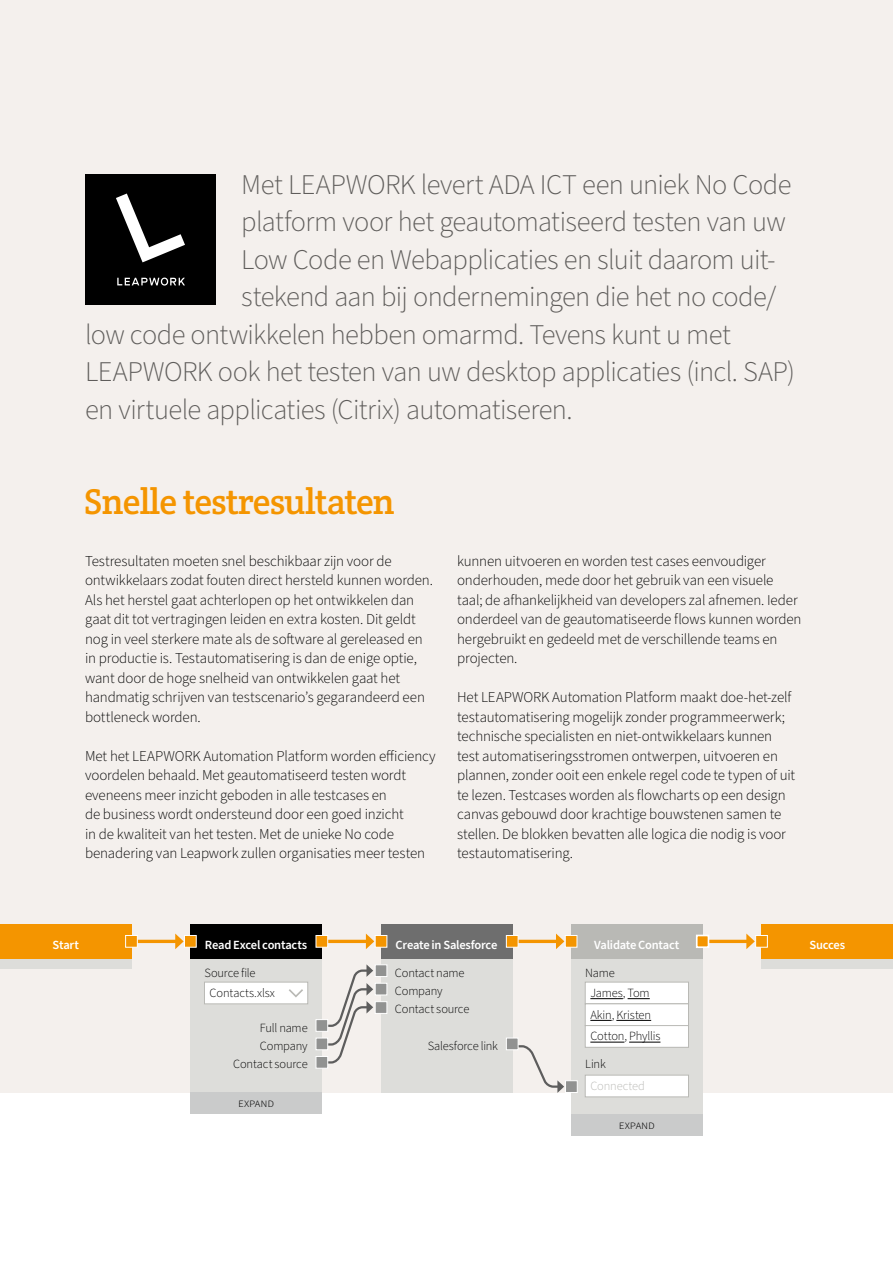
<style>
.page{position:relative;width:893px;height:1263px;background:#fff}
.page>*{position:absolute;margin:0;border:0;box-sizing:border-box;transform-origin:0 0}
.t1{font:36px "Crete Round";letter-spacing:-.025em;color:#f49500}
.t2{font:300 28.5px "Source Sans Pro";letter-spacing:-.02em;color:#5f5d5b}
.t3{font:300 15px/19.5px "Source Sans Pro";letter-spacing:-.01em;color:#000}
.t4{font:300 12.45px/18.3px "Source Sans Pro";letter-spacing:-.015em;color:#000}
.t5{font:600 12.45px "Source Sans Pro";letter-spacing:-.02em;color:#fff}
.t6{font:300 12.45px "Source Sans Pro";letter-spacing:-.01em;color:#b9b9b5}
</style>
<div class="page">
<div style="left:0;top:0;width:893px;height:1093px;background:#f4f0ed"></div>
<svg style="left:328px;top:964px;width:45px;height:100px"></svg>
<svg style="left:518px;top:1045px;width:46px;height:48px"></svg>
<div style="left:85px;top:174px;width:131px;height:131px;background:#000"></div>
<svg style="left:116px;top:194px;width:69px;height:92px"></svg>
<div style="left:0;top:934px;width:131px;height:34px;background:#ddddda"></div>
<div style="left:190px;top:934px;width:132px;height:158px;background:#ddddda"></div>
<div style="left:571px;top:934px;width:132px;height:180px;background:#ddddda"></div>
<div style="left:381px;top:934px;width:131px;height:158px;background:#ddddda"></div>
<div style="left:190px;top:1092px;width:132px;height:22px;background:#cacbcb"></div>
<div style="left:571px;top:1114px;width:132px;height:22px;background:#cacbcb"></div>
<div style="left:204px;top:982px;width:104px;height:22px;background:#fff"></div>
<div style="left:204px;top:982px;width:104px;height:22px;border:1px solid #b9b9b5"></div>
<div style="left:585px;top:982px;width:103px;height:22px;background:#fff"></div>
<hr style="left:590px;top:998px;width:33px;height:1px;background:#000">
<svg style="left:628px;top:998px;width:22px;height:1px"></svg>
<div style="left:585px;top:982px;width:104px;height:22px;border:1px solid #b9b9b5"></div>
<div style="left:585px;top:1004px;width:103px;height:21px;background:#fff"></div>
<svg style="left:590px;top:1020px;width:22px;height:1px"></svg>
<hr style="left:616px;top:1020px;width:35px;height:1px;background:#000">
<div style="left:585px;top:1003px;width:104px;height:23px;border:1px solid #b9b9b5"></div>
<div style="left:585px;top:1025px;width:103px;height:22px;background:#fff"></div>
<hr style="left:590px;top:1042px;width:34px;height:1px;background:#000">
<hr style="left:629px;top:1042px;width:31px;height:1px;background:#000">
<div style="left:585px;top:1025px;width:104px;height:23px;border:1px solid #b9b9b5"></div>
<div style="left:585px;top:1075px;width:103px;height:22px;background:#fff"></div>
<div style="left:585px;top:1075px;width:104px;height:22px;border:1px solid #b9b9b5"></div>
<div style="left:761px;top:934px;width:132px;height:34px;background:#ddddda"></div>
<div style="left:0;top:924px;width:131px;height:34px;background:#f49500"></div>
<div style="left:190px;top:924px;width:132px;height:34px;background:#000"></div>
<div style="left:381px;top:924px;width:131px;height:34px;background:#6e6e6e"></div>
<div style="left:571px;top:924px;width:132px;height:34px;background:#b9b9b5"></div>
<div style="left:761px;top:924px;width:132px;height:34px;background:#f49500"></div>
<hr style="left:126px;top:940px;width:51px;height:3px;background:#f49500">
<svg style="left:175px;top:933px;width:9px;height:16px"></svg>
<hr style="left:316px;top:940px;width:52px;height:3px;background:#f49500">
<svg style="left:366px;top:933px;width:8px;height:16px"></svg>
<hr style="left:506px;top:940px;width:52px;height:3px;background:#f49500">
<svg style="left:556px;top:933px;width:8px;height:16px"></svg>
<hr style="left:697px;top:940px;width:51px;height:3px;background:#f49500">
<svg style="left:746px;top:933px;width:9px;height:16px"></svg>
<div style="left:125px;top:935px;width:13px;height:13px;background:#f49500;border:1px solid #fff"></div>
<div style="left:184px;top:935px;width:13px;height:13px;background:#f49500;border:1px solid #fff"></div>
<div style="left:316px;top:935px;width:12px;height:13px;background:#f49500;border:1px solid #fff"></div>
<div style="left:316px;top:1019px;width:12px;height:13px;background:#919291;border:1px solid #fff"></div>
<div style="left:375px;top:964px;width:12px;height:13px;background:#919291;border:1px solid #fff"></div>
<div style="left:316px;top:1056px;width:12px;height:12px;background:#919291;border:1px solid #fff"></div>
<div style="left:375px;top:1001px;width:12px;height:13px;background:#919291;border:1px solid #fff"></div>
<div style="left:316px;top:1037px;width:12px;height:13px;background:#919291;border:1px solid #fff"></div>
<div style="left:506px;top:1037px;width:12px;height:13px;background:#919291;border:1px solid #fff"></div>
<div style="left:565px;top:1080px;width:13px;height:13px;background:#919291;border:1px solid #fff"></div>
<div style="left:375px;top:983px;width:12px;height:12px;background:#919291;border:1px solid #fff"></div>
<div style="left:375px;top:935px;width:12px;height:13px;background:#f49500;border:1px solid #fff"></div>
<div style="left:506px;top:935px;width:12px;height:13px;background:#f49500;border:1px solid #fff"></div>
<div style="left:565px;top:935px;width:12px;height:13px;background:#f49500;border:1px solid #fff"></div>
<div style="left:696px;top:935px;width:13px;height:13px;background:#f49500;border:2px solid #fff"></div>
<div style="left:755px;top:935px;width:13px;height:13px;background:#f49500;border:1px solid #fff"></div>
<svg style="left:289px;top:989px;width:14px;height:9px"></svg>
<h2 class="t2" style="left:241px;top:165px;width:552px">Met LEAPWORK levert ADA ICT een uniek No Code</h2>
<h2 class="t2" style="left:241px;top:203px;width:546px">platform voor het geautomatiseerd testen van uw</h2>
<h2 class="t2" style="left:241px;top:240px;width:536px">Low Code en Webapplicaties en sluit daarom uit-</h2>
<h2 class="t2" style="left:241px;top:278px;width:537px">stekend aan bij ondernemingen die het no code/</h2>
<h2 class="t2" style="left:85px;top:315px;width:647px">low code ontwikkelen hebben omarmd. Tevens kunt u met</h2>
<h2 class="t2" style="left:85px;top:353px;width:711px">LEAPWORK ook het testen van uw desktop applicaties (incl. SAP)</h2>
<h2 class="t2" style="left:85px;top:390px;width:489px">en virtuele applicaties (Citrix) automatiseren.</h2>
<h1 class="t1" style="left:84px;top:478px;width:312px">Snelle testresultaten</h1>
<p class="t3" style="left:85px;top:551px;width:349px">Testresultaten moeten snel beschikbaar zijn voor de ontwikkelaars zodat fouten direct hersteld kunnen worden.<br>Als het herstel gaat achterlopen op het ontwikkelen dan gaat dit tot vertragingen leiden en extra kosten. Dit geldt nog in veel sterkere mate als de software al gereleased en in productie is. Testautomatisering is dan de enige optie, want door de hoge snelheid van ontwikkelen gaat het handmatig schrijven van testscenario’s gegarandeerd een bottleneck worden.</p>
<p class="t3" style="left:85px;top:746px;width:352px">Met het LEAPWORK Automation Platform worden efficiency voordelen behaald. Met geautomatiseerd testen wordt eveneens meer inzicht geboden in alle testcases en<br>de business wordt ondersteund door een goed inzicht<br>in de kwaliteit van het testen. Met de unieke No code benadering van Leapwork zullen organisaties meer testen</p>
<p class="t3" style="left:457px;top:551px;width:346px">kunnen uitvoeren en worden test cases eenvoudiger onderhouden, mede door het gebruik van een visuele taal; de afhankelijkheid van developers zal afnemen. Ieder onderdeel van de geautomatiseerde flows kunnen worden hergebruikt en gedeeld met de verschillende teams en projecten.</p>
<p class="t3" style="left:457px;top:688px;width:340px">Het LEAPWORK Automation Platform maakt doe-het-zelf testautomatisering mogelijk zonder programmeerwerk; technische specialisten en niet-ontwikkelaars kunnen test automatiseringsstromen ontwerpen, uitvoeren en plannen, zonder ooit een enkele regel code te typen of uit te lezen. Testcases worden als flowcharts op een design canvas gebouwd door krachtige bouwstenen samen te stellen. De blokken bevatten alle logica die nodig is voor testautomatisering.</p>
<p class="t5" style="left:53px;top:937px;width:28px">Start</p>
<p class="t5" style="left:205px;top:937px;width:104px">Read Excel contacts</p>
<p class="t5" style="left:396px;top:937px;width:103px">Create in Salesforce</p>
<p class="t5" style="left:594px;top:937px;width:87px">Validate Contact</p>
<p class="t5" style="left:809px;top:937px;width:37px">Succes</p>
<p class="t5" style="left:40px;top:937px;width:28px">Start</p>
<p class="t4" style="left:205px;top:964px;width:53px">Source file</p>
<p class="t4" style="left:395px;top:964px;width:76px">Contact name<br>Company<br>Contact source</p>
<p class="t4" style="left:428px;top:1037px;width:72px">Salesforce link</p>
<p class="t4" style="left:585px;top:964px;width:31px">Name</p>
<p class="t4" style="left:210px;top:984px;width:67px">Contacts.xlsx</p>
<p class="t4" style="left:590px;top:982px;width:72px;line-height:21.8px">James, Tom<br>Akin, Kristen<br>Cotton, Phyllis</p>
<p class="t6" style="left:590px;top:1077px;width:56px">Connected</p>
<p class="t4" style="left:233px;top:1019px;width:76px;text-align:right">Full name<br>Company<br>Contact source</p>
<p class="t4" style="left:585px;top:1055px;width:22px">Link</p>
<p class="t4" style="left:238px;top:1094px;width:38px">expand</p>
<p class="t4" style="left:619px;top:1116px;width:38px">expand</p>
</div>
